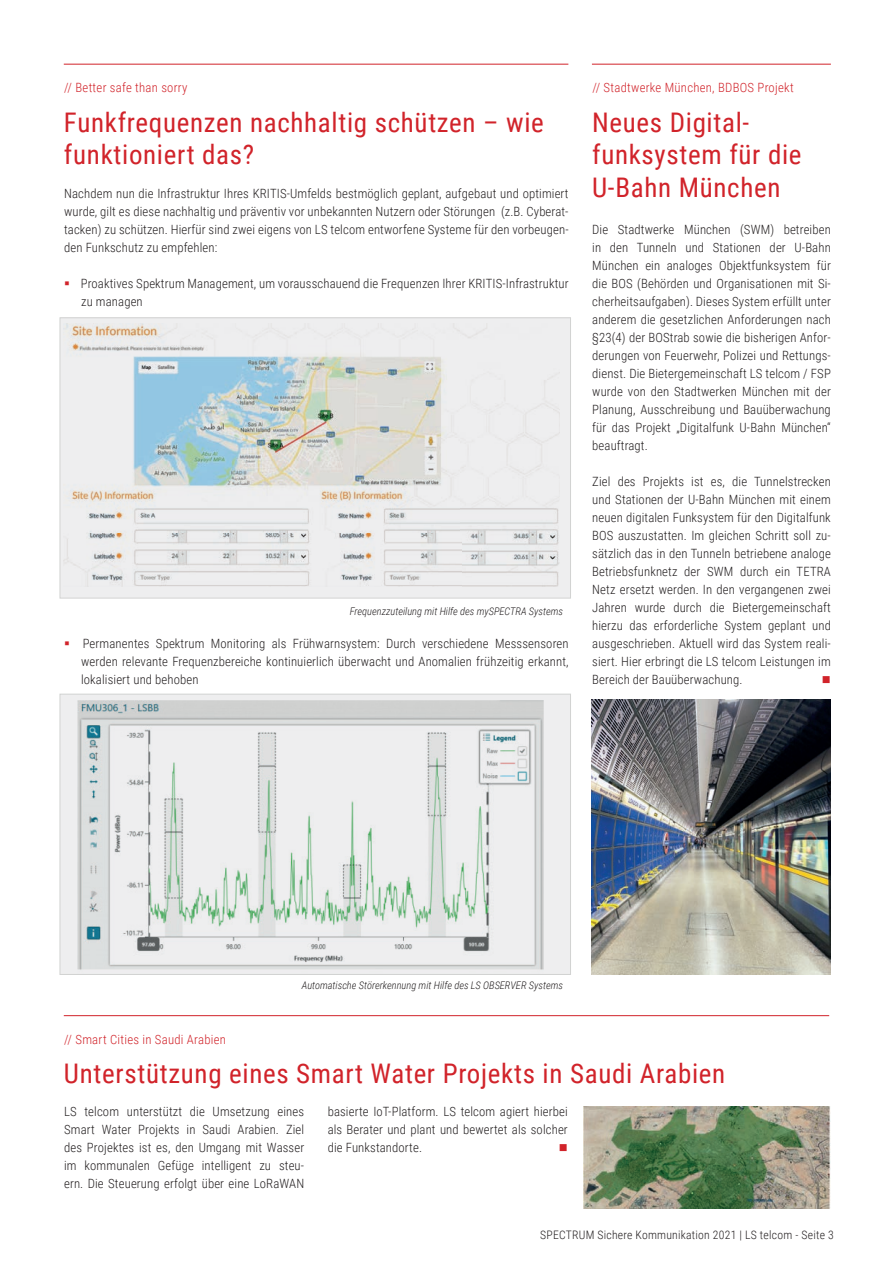
<style>
.page{position:relative;width:893px;height:1263px;background:#fff}
.page>*{position:absolute;margin:0;border:0;box-sizing:border-box;transform-origin:0 0}
.t1{font:27px/32.4px "Roboto Condensed";letter-spacing:.025em;color:#d1232a}
.t2{font:300 12.75px/18px "Roboto Condensed";letter-spacing:.01em;color:#231f20;text-align:justify}
.t3{font:300 12.75px "Roboto Condensed";letter-spacing:.02em;color:#d1232a}
.t4{font:12px "Wingdings";color:#d1232a}
.t5{font:300 11.7px "Roboto Condensed";letter-spacing:.02em;color:#231f20}
.t6{font:italic 300 10.5px "Roboto Condensed";color:#231f20}
.s1{color:#d1232a}
</style>
<div class="page">
<hr style="left:592px;top:64px;width:239px;height:1px;background:#d1232a">
<hr style="left:64px;top:64px;width:504px;height:1px;background:#d1232a">
<img style="left:592px;top:700px;width:239px;height:275px">
<img style="left:584px;top:1106px;width:247px;height:103px">
<div style="left:60px;top:318px;width:510px;height:280px;background:#eeeeef"></div>
<img style="left:64px;top:323px;width:496px;height:264px">
<div style="left:60px;top:317px;width:511px;height:281px;border:1px solid #d2d3d2"></div>
<hr style="left:64px;top:1015px;width:765px;height:1px;background:#d1232a">
<img style="left:66px;top:696px;width:500px;height:277px">
<div style="left:60px;top:694px;width:511px;height:281px;border:1px solid #d2d3d2"></div>
<p class="t3" style="left:64px;top:79px;width:125px">// Better safe than sorry</p>
<h1 class="t1" style="left:64px;top:105px;width:481px">Funkfrequenzen nachhaltig schützen – wie funktioniert das?</h1>
<p class="t2" style="left:64px;top:184px;width:506px">Nachdem nun die Infrastruktur Ihres KRITIS-Umfelds bestmöglich geplant, aufgebaut und optimiert wurde, gilt es diese nachhaltig und präventiv vor unbekannten Nutzern oder Störungen (z.B. Cyberat&shy;tacken) zu schützen. Hierfür sind zwei eigens von LS telcom entworfene Systeme für den vorbeugen&shy;den Funkschutz zu empfehlen:</p>
<p class="t2" style="left:81px;top:274px;width:489px;text-indent:-17px"><span class="s1">▪</span> Proaktives Spektrum Management, um vorausschauend die Frequenzen Ihrer KRITIS-Infrastruktur zu managen</p>
<p class="t6" style="left:350px;top:603px;width:215px">Frequenzzuteilung mit Hilfe des mySPECTRA Systems</p>
<p class="t2" style="left:81px;top:634px;width:489px;text-indent:-17px"><span class="s1">▪</span> Permanentes Spektrum Monitoring als Frühwarnsystem: Durch verschiedene Messsensoren werden relevante Frequenzbereiche kontinuierlich überwacht und Anomalien frühzeitig erkannt, lokalisiert und behoben</p>
<p class="t3" style="left:592px;top:79px;width:203px">// Stadtwerke München, BDBOS Projekt</p>
<h1 class="t1" style="left:592px;top:105px;width:211px">Neues Digital&shy;funksystem für die<br>U-Bahn München</h1>
<p class="t2" style="left:592px;top:220px;width:240px">Die Stadtwerke München (SWM) betreiben in den Tunneln und Stationen der U-Bahn München ein analoges Objektfunksystem für die BOS (Behörden und Organisationen mit Si&shy;cherheitsaufgaben). Dieses System erfüllt unter anderem die gesetzlichen Anforderungen nach §23(4) der BOStrab sowie die bisherigen Anfor&shy;derungen von Feuerwehr, Polizei und Rettungs&shy;dienst. Die Bietergemeinschaft LS telcom / FSP wurde von den Stadtwerken München mit der Planung, Ausschreibung und Bauüberwachung für das Projekt „Digitalfunk U-Bahn München“ beauftragt.</p>
<p class="t2" style="left:592px;top:472px;width:240px">Ziel des Projekts ist es, die Tunnelstrecken und Stationen der U-Bahn München mit einem neuen digitalen Funksystem für den Digitalfunk BOS auszustatten. Im gleichen Schritt soll zu&shy;sätzlich das in den Tunneln betriebene analoge Betriebsfunknetz der SWM durch ein TETRA Netz ersetzt werden. In den vergangenen zwei Jahren wurde durch die Bietergemeinschaft hierzu das erforderliche System geplant und ausgeschrieben. Aktuell wird das System reali&shy;siert. Hier erbringt die LS telcom Leistungen im Bereich der Bauüberwachung.</p>
<p class="t4" style="left:822px;top:673px;width:10px">■</p>
<p class="t3" style="left:64px;top:1030px;width:163px">// Smart Cities in Saudi Arabien</p>
<p class="t6" style="left:302px;top:978px;width:263px">Automatische Störerkennung mit Hilfe des LS OBSERVER Systems</p>
<h1 class="t1" style="left:64px;top:1057px;width:663px">Unterstützung eines Smart Water Projekts in Saudi Arabien</h1>
<p class="t2" style="left:64px;top:1102px;width:242px">LS telcom unterstützt die Umsetzung eines Smart Water Projekts in Saudi Arabien. Ziel des Projektes ist es, den Umgang mit Wasser im kommunalen Gefüge intelligent zu steu&shy;ern. Die Steuerung erfolgt über eine LoRaWAN</p>
<p class="t2" style="left:328px;top:1102px;width:242px">basierte IoT-Platform. LS telcom agiert hierbei als Berater und plant und bewertet als solcher die Funkstandorte.</p>
<p class="t4" style="left:559px;top:1141px;width:10px">■</p>
<p class="t5" style="left:540px;top:1226px;width:295px">SPECTRUM Sichere Kommunikation 2021 | LS telcom - Seite 3</p>
</div>
